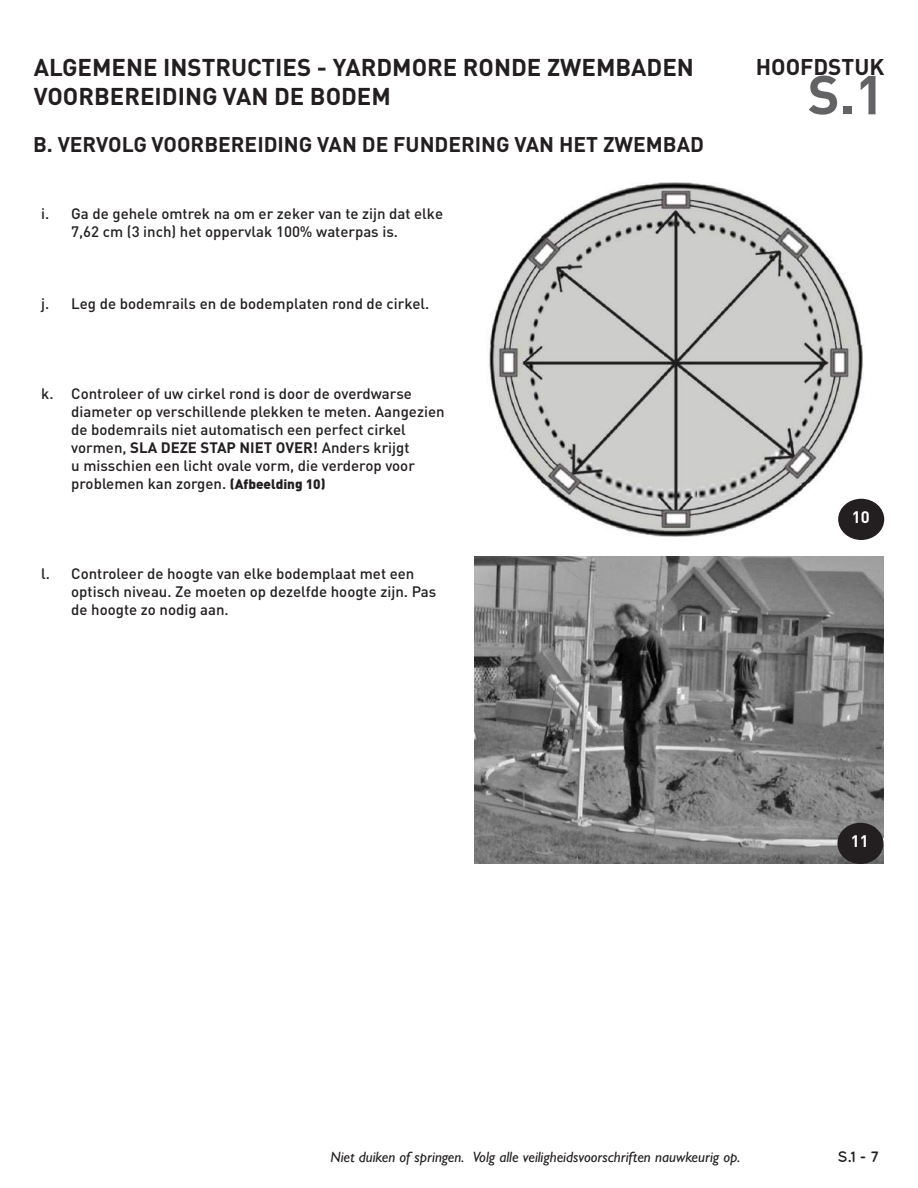
<style>
.page{position:relative;width:918px;height:1188px;background:#fff}
.page>*{position:absolute;margin:0;border:0;box-sizing:border-box;transform-origin:0 0}
.t1{font:700 54px "DIN Pro";color:#636366}
.t2{font:700 24px/28.8px "DIN Pro";color:#231f20}
.t3{font:700 22.5px "DIN Pro";color:#231f20}
.t4{font:700 21px "DIN Pro";color:#231f20}
.t5{font:700 16.5px "DIN Pro";color:#fff}
.t6{font:500 15px/18px "DIN Pro";color:#231f20}
.t7{font:italic 500 15px "Gill Sans MT Pro";color:#231f20}
.t8{font:700 15px "Quicksand";color:#231f20}
.s1{font-weight:700}
.s2{font-family:"DIN";font-weight:900;font-size:13.5px}
</style>
<div class="page">
<img style="left:489px;top:182px;width:395px;height:358px">
<img style="left:474px;top:556px;width:410px;height:308px">
<div style="left:839px;top:499px;width:44px;height:40px;background:#231f20;border-radius:50%"></div>
<div style="left:838px;top:499px;width:46px;height:41px;border:2px solid #231f20;border-radius:50%"></div>
<div style="left:838px;top:823px;width:45px;height:40px;background:#231f20;border-radius:50%"></div>
<div style="left:837px;top:823px;width:46px;height:41px;border:2px solid #231f20;border-radius:50%"></div>
<h2 class="t2" style="left:34px;top:52px;width:662px">ALGEMENE INSTRUCTIES - YARDMORE RONDE ZWEMBADEN<br>VOORBEREIDING VAN DE BODEM</h2>
<h3 class="t4" style="left:33px;top:130px;width:673px">B. VERVOLG VOORBEREIDING VAN DE FUNDERING VAN HET ZWEMBAD</h3>
<p class="t6" style="left:71px;top:204px;width:373px;text-indent:-30px">i. Ga de gehele omtrek na om er zeker van te zijn dat elke<br>7,62 cm (3 inch) het oppervlak 100% waterpas is.</p>
<p class="t6" style="left:41px;top:294px;width:390px">j. Leg de bodemrails en de bodemplaten rond de cirkel.</p>
<p class="t6" style="left:71px;top:384px;width:375px;text-indent:-30px">k. Controleer of uw cirkel rond is door de overdwarse diameter op verschillende plekken te meten. Aangezien de bodemrails niet automatisch een perfect cirkel vormen, <span class="s1">SLA DEZE STAP NIET OVER!</span> Anders krijgt<br>u misschien een licht ovale vorm, die verderop voor problemen kan zorgen. <span class="s2">(Afbeelding 10)</span></p>
<p class="t6" style="left:71px;top:564px;width:367px;text-indent:-30px">l. Controleer de hoogte van elke bodemplaat met een optisch niveau. Ze moeten op dezelfde hoogte zijn. Pas de hoogte zo nodig aan.</p>
<h3 class="t3" style="left:756px;top:52px;width:130px">HOOFDSTUK</h3>
<h1 class="t1" style="left:808px;top:58px;width:78px">S.1</h1>
<p class="t5" style="left:852px;top:505px;width:19px">10</p>
<p class="t5" style="left:851px;top:829px;width:19px">11</p>
<p class="t7" style="left:330px;top:1148px;width:412px">Niet duiken of springen. Volg alle veiligheidsvoorschriften nauwkeurig op.</p>
<p class="t8" style="left:838px;top:1148px;width:43px">S.1 - 7</p>
</div>
